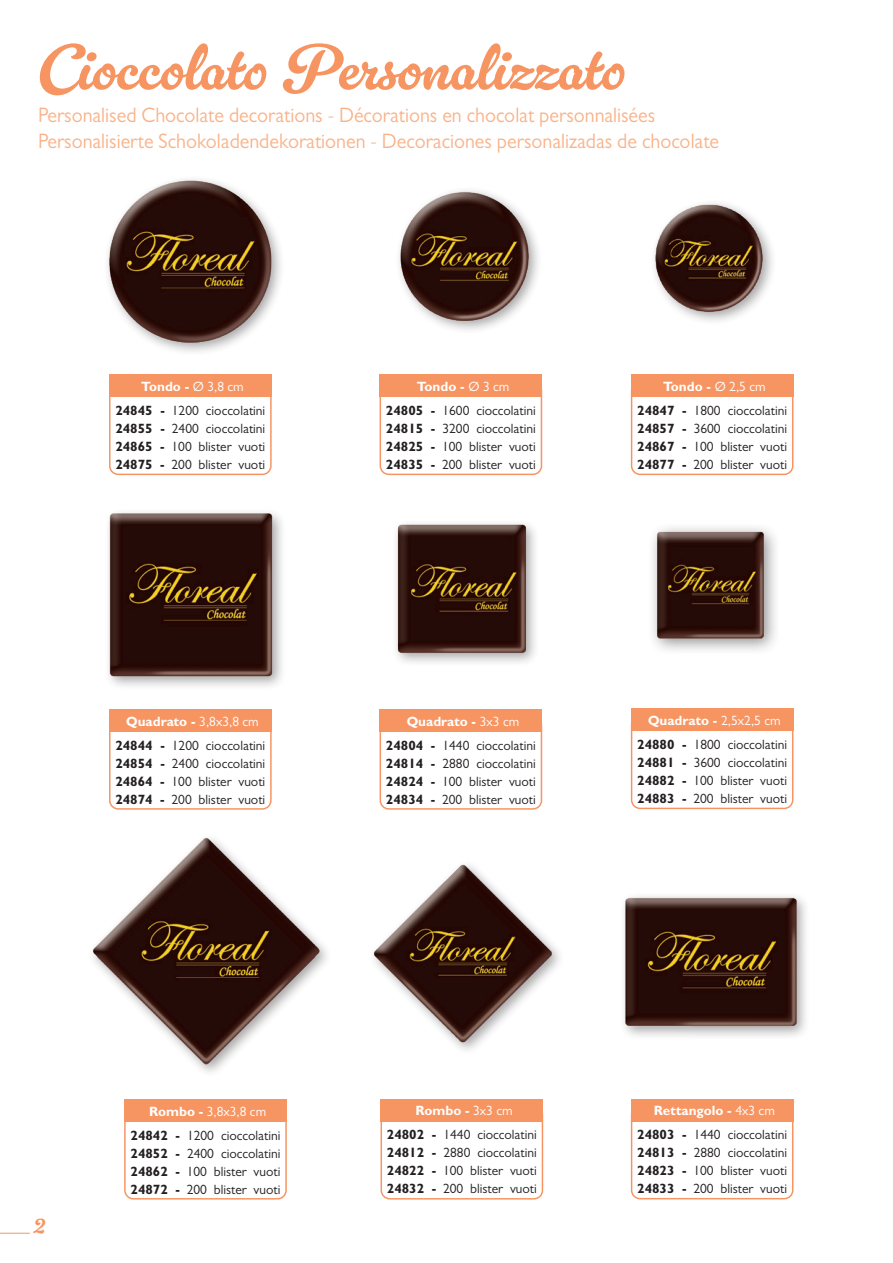
<style>
.page{position:relative;width:893px;height:1263px;background:#fff}
.page>*{position:absolute;margin:0;border:0;box-sizing:border-box;transform-origin:0 0}
.t1{font:64.5px "Gelato Luxe";color:#f79562}
.t2{font:21px "Gill Sans";color:#f9b389;scale:.95 1}
.t3{font:21px "Gelato Luxe";color:#f79562}
.t4{font:13.5px "Gill Sans";color:#231f20}
.Titoletto_bianco{font:700 13.5px "Gill Sans";color:#fff}
.Titoletto_bianco-2{font:13.5px "Gill Sans";color:#fff}
.s1{font-weight:400}
.s2{font-weight:700}
</style>
<div class="page">
<hr style="left:0;top:1233px;width:30px;height:1px;background:#f79562">
<img style="left:107px;top:179px;width:174px;height:173px">
<img style="left:399px;top:190px;width:139px;height:140px">
<img style="left:654px;top:203px;width:119px;height:118px">
<img style="left:108px;top:512px;width:174px;height:174px">
<img style="left:396px;top:523px;width:139px;height:140px">
<img style="left:624px;top:896px;width:182px;height:140px">
<img style="left:92px;top:838px;width:235px;height:234px">
<img style="left:373px;top:864px;width:187px;height:186px">
<img style="left:652px;top:527px;width:124px;height:124px">
<div style="left:109px;top:381px;width:163px;height:94px;border:2px solid #f79562;border-radius:9px"></div>
<div style="left:109px;top:374px;width:163px;height:23px;background:#f79562"></div>
<div style="left:380px;top:381px;width:162px;height:94px;border:2px solid #f79562;border-radius:9px"></div>
<div style="left:380px;top:374px;width:162px;height:23px;background:#f79562"></div>
<div style="left:631px;top:381px;width:162px;height:94px;border:2px solid #f79562;border-radius:9px"></div>
<div style="left:631px;top:374px;width:162px;height:23px;background:#f79562"></div>
<div style="left:631px;top:715px;width:162px;height:94px;border:2px solid #f79562;border-radius:9px"></div>
<div style="left:631px;top:708px;width:162px;height:23px;background:#f79562"></div>
<div style="left:109px;top:715px;width:163px;height:95px;border:2px solid #f79562;border-radius:9px"></div>
<div style="left:109px;top:709px;width:163px;height:22px;background:#f79562"></div>
<div style="left:380px;top:715px;width:162px;height:95px;border:2px solid #f79562;border-radius:9px"></div>
<div style="left:380px;top:709px;width:162px;height:22px;background:#f79562"></div>
<div style="left:631px;top:1105px;width:162px;height:94px;border:2px solid #f79562;border-radius:9px"></div>
<div style="left:631px;top:1099px;width:162px;height:22px;background:#f79562"></div>
<div style="left:124px;top:1105px;width:163px;height:94px;border:2px solid #f79562;border-radius:9px"></div>
<div style="left:124px;top:1099px;width:163px;height:22px;background:#f79562"></div>
<div style="left:381px;top:1105px;width:162px;height:94px;border:2px solid #f79562;border-radius:9px"></div>
<div style="left:381px;top:1099px;width:162px;height:22px;background:#f79562"></div>
<p class="t1" style="left:38px;top:30px;width:589px">Cioccolato Personalizzato</p>
<p class="t2" style="left:38px;top:103px;width:651px">Personalised Chocolate decorations - Décorations en chocolat personnalisées</p>
<p class="t2" style="left:38px;top:129px;width:718px">Personalisierte Schokoladendekorationen - Decoraciones personalizadas de chocolate</p>
<p class="Titoletto_bianco" style="left:141px;top:378px;width:104px">Tondo - <span class="s1">Ø 3,8 cm</span></p>
<p class="t4" style="left:115px;top:403px;width:151px"><span class="s2">24845 -</span> 1200 cioccolatini</p>
<p class="t4" style="left:115px;top:421px;width:151px"><span class="s2">24855 -</span> 2400 cioccolatini</p>
<p class="t4" style="left:115px;top:439px;width:151px"><span class="s2">24865 -</span> 100 blister vuoti</p>
<p class="t4" style="left:115px;top:457px;width:151px"><span class="s2">24875 -</span> 200 blister vuoti</p>
<p class="Titoletto_bianco" style="left:126px;top:713px;width:134px">Quadrato - <span class="s1">3,8x3,8 cm</span></p>
<p class="t4" style="left:115px;top:738px;width:151px"><span class="s2">24844 -</span> 1200 cioccolatini</p>
<p class="t4" style="left:115px;top:756px;width:151px"><span class="s2">24854 -</span> 2400 cioccolatini</p>
<p class="t4" style="left:115px;top:774px;width:151px"><span class="s2">24864 -</span> 100 blister vuoti</p>
<p class="t4" style="left:115px;top:792px;width:151px"><span class="s2">24874 -</span> 200 blister vuoti</p>
<p class="Titoletto_bianco" style="left:417px;top:378px;width:94px">Tondo - <span class="s1">Ø 3 cm</span></p>
<p class="t4" style="left:386px;top:403px;width:151px"><span class="s2">24805 -</span> 1600 cioccolatini</p>
<p class="t4" style="left:386px;top:421px;width:151px"><span class="s2">24815 -</span> 3200 cioccolatini</p>
<p class="t4" style="left:386px;top:439px;width:151px"><span class="s2">24825 -</span> 100 blister vuoti</p>
<p class="t4" style="left:386px;top:457px;width:151px"><span class="s2">24835 -</span> 200 blister vuoti</p>
<p class="Titoletto_bianco" style="left:407px;top:713px;width:114px">Quadrato - <span class="s1">3x3 cm</span></p>
<p class="t4" style="left:386px;top:738px;width:151px"><span class="s2">24804 -</span> 1440 cioccolatini</p>
<p class="t4" style="left:386px;top:756px;width:151px"><span class="s2">24814 -</span> 2880 cioccolatini</p>
<p class="t4" style="left:386px;top:774px;width:151px"><span class="s2">24824 -</span> 100 blister vuoti</p>
<p class="t4" style="left:386px;top:792px;width:151px"><span class="s2">24834 -</span> 200 blister vuoti</p>
<p class="Titoletto_bianco" style="left:663px;top:378px;width:104px">Tondo - <span class="s1">Ø 2,5 cm</span></p>
<p class="t4" style="left:637px;top:403px;width:151px"><span class="s2">24847 -</span> 1800 cioccolatini</p>
<p class="t4" style="left:637px;top:421px;width:151px"><span class="s2">24857 -</span> 3600 cioccolatini</p>
<p class="t4" style="left:637px;top:439px;width:151px"><span class="s2">24867 -</span> 100 blister vuoti</p>
<p class="t4" style="left:637px;top:457px;width:151px"><span class="s2">24877 -</span> 200 blister vuoti</p>
<p class="Titoletto_bianco" style="left:648px;top:712px;width:134px">Quadrato - <span class="s1">2,5x2,5 cm</span></p>
<p class="t4" style="left:637px;top:737px;width:151px"><span class="s2">24880 -</span> 1800 cioccolatini</p>
<p class="t4" style="left:637px;top:755px;width:151px"><span class="s2">24881 -</span> 3600 cioccolatini</p>
<p class="t4" style="left:637px;top:773px;width:151px"><span class="s2">24882 -</span> 100 blister vuoti</p>
<p class="t4" style="left:637px;top:791px;width:151px"><span class="s2">24883 -</span> 200 blister vuoti</p>
<h2 class="t3" style="left:34px;top:1213px;width:13px">2</h2>
<p class="Titoletto_bianco-2" style="left:149px;top:1103px;width:119px"><span class="s2">Rombo -</span> 3,8x3,8 cm</p>
<p class="t4" style="left:131px;top:1127px;width:151px"><span class="s2">24842 -</span> 1200 cioccolatini</p>
<p class="t4" style="left:131px;top:1145px;width:151px"><span class="s2">24852 -</span> 2400 cioccolatini</p>
<p class="t4" style="left:131px;top:1163px;width:151px"><span class="s2">24862 -</span> 100 blister vuoti</p>
<p class="t4" style="left:131px;top:1181px;width:151px"><span class="s2">24872 -</span> 200 blister vuoti</p>
<p class="Titoletto_bianco" style="left:415px;top:1102px;width:99px">Rombo - <span class="s1">3x3 cm</span></p>
<p class="t4" style="left:387px;top:1126px;width:151px"><span class="s2">24802 -</span> 1440 cioccolatini</p>
<p class="t4" style="left:387px;top:1144px;width:151px"><span class="s2">24812 -</span> 2880 cioccolatini</p>
<p class="t4" style="left:387px;top:1162px;width:151px"><span class="s2">24822 -</span> 100 blister vuoti</p>
<p class="t4" style="left:387px;top:1180px;width:151px"><span class="s2">24832 -</span> 200 blister vuoti</p>
<p class="Titoletto_bianco" style="left:654px;top:1102px;width:122px">Rettangolo - <span class="s1">4x3 cm</span></p>
<p class="t4" style="left:637px;top:1126px;width:151px"><span class="s2">24803 -</span> 1440 cioccolatini</p>
<p class="t4" style="left:637px;top:1144px;width:151px"><span class="s2">24813 -</span> 2880 cioccolatini</p>
<p class="t4" style="left:637px;top:1162px;width:151px"><span class="s2">24823 -</span> 100 blister vuoti</p>
<p class="t4" style="left:637px;top:1180px;width:151px"><span class="s2">24833 -</span> 200 blister vuoti</p>
</div>
